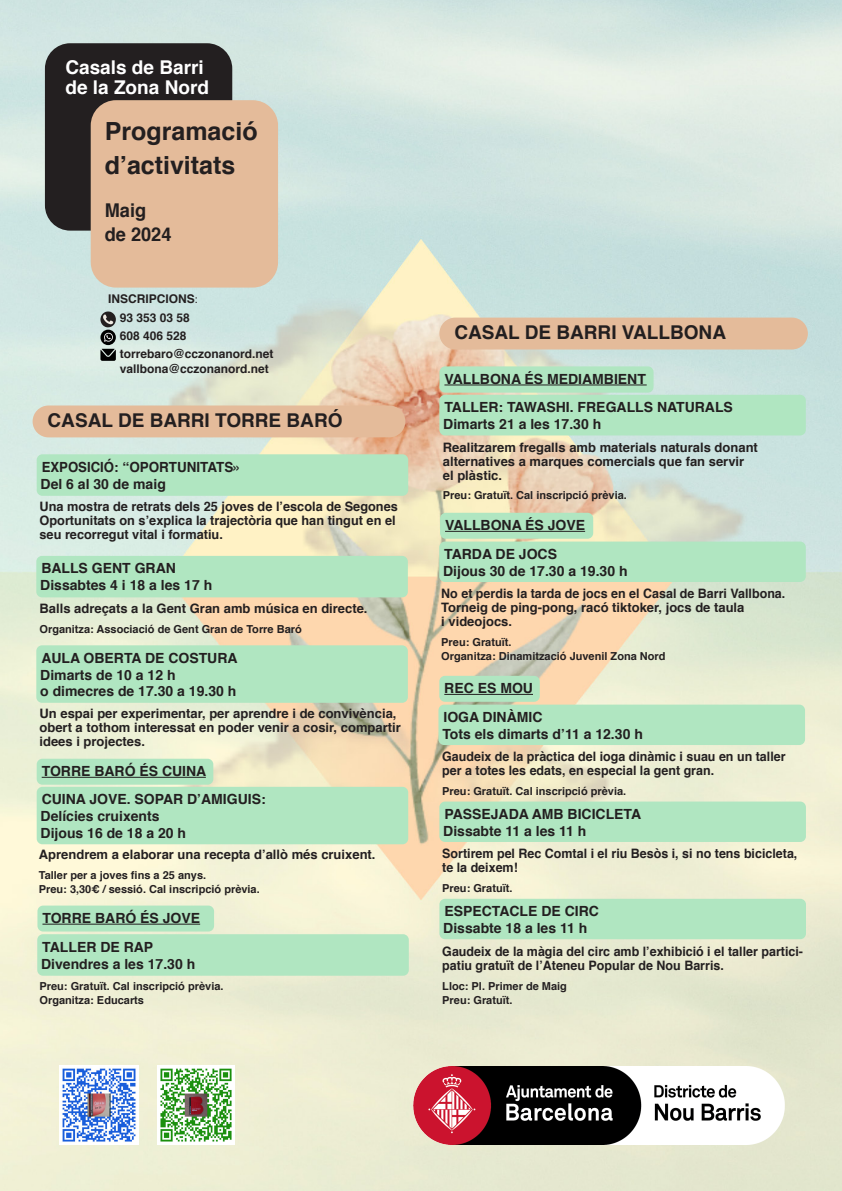
<style>
.page{position:relative;width:842px;height:1191px;background:#fff}
.page>*{position:absolute;margin:0;border:0;box-sizing:border-box;transform-origin:0 0}
.t1{font:700 25px "Helvetica";color:#231f20}
.t2{font:700 19px "Helvetica";color:#231f20}
.t3{font:700 19px "Helvetica";color:#fff}
.t4{font:700 19px "Helvetica";color:#231f20;scale:.96 1}
.t5{font:700 14px "Helvetica";color:#231f20}
.t6{font:700 14px "Helvetica";color:#231f20;scale:.94 1}
.t7{font:700 13px/14px "Helvetica";color:#231f20}
.t8{font:700 13px/14px "Helvetica";color:#231f20;scale:.96 1}
.t9{font:700 12px "Helvetica";color:#231f20}
.t10{font:700 11px/14px "Helvetica";color:#231f20}
.s1{font-weight:400;font-size:11px}
</style>
<div class="page">
<img style="left:0;top:0;width:842px;height:1191px">
<div style="left:45px;top:43px;width:187px;height:188px;background:#231f20;border-radius:25px"></div>
<div style="left:91px;top:100px;width:187px;height:187px;background:#e4bb9a;border-radius:25px"></div>
<div style="left:33px;top:405px;width:372px;height:32px;background:#e4bb9a;border-radius:16px"></div>
<div style="left:439px;top:317px;width:369px;height:32px;background:#e4bb9a;border-radius:16px"></div>
<div style="left:439px;top:366px;width:214px;height:27px;background:#b0e6c1;border-radius:6px"></div>
<hr style="left:444px;top:384px;width:203px;height:1px;background:#231f20">
<div style="left:37px;top:758px;width:176px;height:26px;background:#b0e6c1;border-radius:6px"></div>
<hr style="left:42px;top:777px;width:164px;height:1px;background:#231f20">
<div style="left:439px;top:541px;width:367px;height:41px;background:#b0e6c1;border-radius:6px"></div>
<div style="left:37px;top:454px;width:371px;height:42px;background:#b0e6c1;border-radius:6px"></div>
<img style="left:414px;top:1066px;width:370px;height:78px">
<img style="left:60px;top:1065px;width:78px;height:79px">
<img style="left:157px;top:1066px;width:78px;height:78px">
<div style="left:36px;top:556px;width:372px;height:41px;background:#b0e6c1;border-radius:6px"></div>
<div style="left:439px;top:395px;width:367px;height:40px;background:#b0e6c1;border-radius:6px"></div>
<div style="left:440px;top:513px;width:153px;height:26px;background:#b0e6c1;border-radius:6px"></div>
<hr style="left:445px;top:531px;width:140px;height:1px;background:#231f20">
<div style="left:36px;top:645px;width:372px;height:58px;background:#b0e6c1;border-radius:6px"></div>
<div style="left:37px;top:787px;width:371px;height:57px;background:#b0e6c1;border-radius:6px"></div>
<div style="left:37px;top:934px;width:372px;height:41px;background:#b0e6c1;border-radius:6px"></div>
<div style="left:37px;top:905px;width:177px;height:26px;background:#b0e6c1;border-radius:6px"></div>
<hr style="left:42px;top:923px;width:158px;height:1px;background:#231f20">
<svg style="left:100px;top:311px;width:16px;height:16px"></svg>
<svg style="left:100px;top:330px;width:16px;height:15px"></svg>
<svg style="left:104px;top:333px;width:9px;height:9px"></svg>
<svg style="left:100px;top:349px;width:16px;height:12px"></svg>
<div style="left:438px;top:704px;width:367px;height:41px;background:#b0e6c1;border-radius:6px"></div>
<div style="left:439px;top:676px;width:101px;height:26px;background:#b0e6c1;border-radius:6px"></div>
<hr style="left:444px;top:694px;width:89px;height:1px;background:#231f20">
<div style="left:439px;top:801px;width:367px;height:41px;background:#b0e6c1;border-radius:6px"></div>
<div style="left:439px;top:898px;width:367px;height:41px;background:#b0e6c1;border-radius:6px"></div>
<p class="t3" style="left:65px;top:52px;width:140px">Casals de Barri</p>
<p class="t3" style="left:65px;top:72px;width:145px">de la Zona Nord</p>
<p class="t1" style="left:105px;top:111px;width:154px">Programació</p>
<p class="t1" style="left:105px;top:145px;width:132px">d’activitats</p>
<p class="t4" style="left:105px;top:195px;width:45px">Maig</p>
<p class="t4" style="left:105px;top:219px;width:71px">de 2024</p>
<p class="t9" style="left:108px;top:289px;width:91px">INSCRIPCIONS<span class="s1">:</span></p>
<p class="t9" style="left:120px;top:308px;width:72px">93 353 03 58</p>
<p class="t9" style="left:120px;top:326px;width:68px">608 406 528</p>
<p class="t9" style="left:120px;top:344px;width:155px">torrebaro@cczonanord.net</p>
<p class="t9" style="left:120px;top:359px;width:151px">vallbona@cczonanord.net</p>
<p class="t2" style="left:48px;top:405px;width:296px">CASAL DE BARRI TORRE BARÓ</p>
<p class="t6" style="left:42px;top:455px;width:214px">EXPOSICIÓ: “OPORTUNITATS»</p>
<p class="t5" style="left:41px;top:472px;width:127px">Del 6 al 30 de maig</p>
<p class="t7" style="left:40px;top:499px;width:360px">Una mostra de retrats dels 25 joves de l’escola de Segones<br>Oportunitats on s’explica la trajectòria que han tingut en el seu recorregut vital i formatiu.</p>
<p class="t5" style="left:41px;top:557px;width:136px">BALLS GENT GRAN</p>
<p class="t5" style="left:40px;top:574px;width:173px">Dissabtes 4 i 18 a les 17 h</p>
<p class="t7" style="left:40px;top:601px;width:330px">Balls adreçats a la Gent Gran amb música en directe.</p>
<p class="t10" style="left:40px;top:622px;width:264px">Organitza: Associació de Gent Gran de Torre Baró</p>
<p class="t5" style="left:41px;top:646px;width:198px">AULA OBERTA DE COSTURA</p>
<p class="t5" style="left:40px;top:663px;width:137px">Dimarts de 10 a 12 h</p>
<p class="t5" style="left:40px;top:680px;width:198px">o dimecres de 17.30 a 19.30 h</p>
<p class="t7" style="left:40px;top:706px;width:363px">Un espai per experimentar, per aprendre i de convivència, obert a tothom interessat en poder venir a cosir, compartir idees i projectes.</p>
<p class="t5" style="left:42px;top:760px;width:166px">TORRE BARÓ ÉS CUINA</p>
<p class="t5" style="left:42px;top:788px;width:226px">CUINA JOVE. SOPAR D’AMIGUIS:</p>
<p class="t5" style="left:41px;top:805px;width:121px">Delícies cruixents</p>
<p class="t5" style="left:41px;top:821px;width:147px">Dijous 16 de 18 a 20 h</p>
<p class="t7" style="left:39px;top:847px;width:338px">Aprendrem a elaborar una recepta d’allò més cruixent.</p>
<p class="t10" style="left:39px;top:868px;width:169px">Taller per a joves fins a 25 anys.</p>
<p class="t10" style="left:39px;top:882px;width:222px">Preu: 3,30€ / sessió. Cal inscripció prèvia.</p>
<p class="t5" style="left:42px;top:907px;width:159px">TORRE BARÓ ÉS JOVE</p>
<p class="t5" style="left:42px;top:935px;width:112px">TALLER DE RAP</p>
<p class="t5" style="left:41px;top:952px;width:156px">Divendres a les 17.30 h</p>
<p class="t10" style="left:40px;top:979px;width:186px">Preu: Gratuït. Cal inscripció prèvia.</p>
<p class="t10" style="left:40px;top:993px;width:106px">Organitza: Educarts</p>
<p class="t2" style="left:454px;top:317px;width:273px">CASAL DE BARRI VALLBONA</p>
<p class="t5" style="left:444px;top:368px;width:203px">VALLBONA ÉS MEDIAMBIENT</p>
<p class="t5" style="left:444px;top:396px;width:290px">TALLER: TAWASHI. FREGALLS NATURALS</p>
<p class="t5" style="left:443px;top:413px;width:159px">Dimarts 21 a les 17.30 h</p>
<p class="t7" style="left:443px;top:440px;width:316px">Realitzarem fregalls amb materials naturals donant</p>
<p class="t7" style="left:443px;top:454px;width:303px">alternatives a marques comercials que fan servir</p>
<p class="t7" style="left:443px;top:468px;width:61px">el plàstic.</p>
<p class="t10" style="left:443px;top:488px;width:186px">Preu: Gratuït. Cal inscripció prèvia.</p>
<p class="t5" style="left:445px;top:514px;width:142px">VALLBONA ÉS JOVE</p>
<p class="t5" style="left:444px;top:543px;width:114px">TARDA DE JOCS</p>
<p class="t5" style="left:443px;top:559px;width:186px">Dijous 30 de 17.30 a 19.30 h</p>
<p class="t8" style="left:441px;top:586px;width:360px">No et perdis la tarda de jocs en el Casal de Barri Vallbona.</p>
<p class="t7" style="left:441px;top:600px;width:305px">Torneig de ping-pong, racó tiktoker, jocs de taula</p>
<p class="t7" style="left:441px;top:614px;width:72px">i videojocs.</p>
<p class="t10" style="left:441px;top:635px;width:226px">Preu: Gratuït.<br>Organitza: Dinamització Juvenil Zona Nord</p>
<p class="t5" style="left:444px;top:677px;width:90px">REC ES MOU</p>
<p class="t5" style="left:443px;top:706px;width:101px">IOGA DINÀMIC</p>
<p class="t5" style="left:442px;top:722px;width:202px">Tots els dimarts d’11 a 12.30 h</p>
<p class="t8" style="left:442px;top:749px;width:359px">Gaudeix de la pràctica del ioga dinàmic i suau en un taller per a totes les edats, en especial la gent gran.</p>
<p class="t10" style="left:442px;top:784px;width:186px">Preu: Gratuït. Cal inscripció prèvia.</p>
<p class="t5" style="left:444px;top:803px;width:198px">PASSEJADA AMB BICICLETA</p>
<p class="t5" style="left:443px;top:819px;width:145px">Dissabte 11 a les 11 h</p>
<p class="t8" style="left:442px;top:847px;width:371px">Sortirem pel Rec Comtal i el riu Besòs i, si no tens bicicleta, te la deixem!</p>
<p class="t10" style="left:442px;top:881px;width:72px">Preu: Gratuït.</p>
<p class="t5" style="left:444px;top:900px;width:156px">ESPECTACLE DE CIRC</p>
<p class="t5" style="left:443px;top:917px;width:145px">Dissabte 18 a les 11 h</p>
<p class="t8" style="left:442px;top:944px;width:377px">Gaudeix de la màgia del circ amb l’exhibició i el taller partici&shy;patiu gratuït de l’Ateneu Popular de Nou Barris.</p>
<p class="t10" style="left:442px;top:978px;width:126px">Lloc: Pl. Primer de Maig</p>
<p class="t10" style="left:442px;top:992px;width:72px">Preu: Gratuït.</p>
</div>
